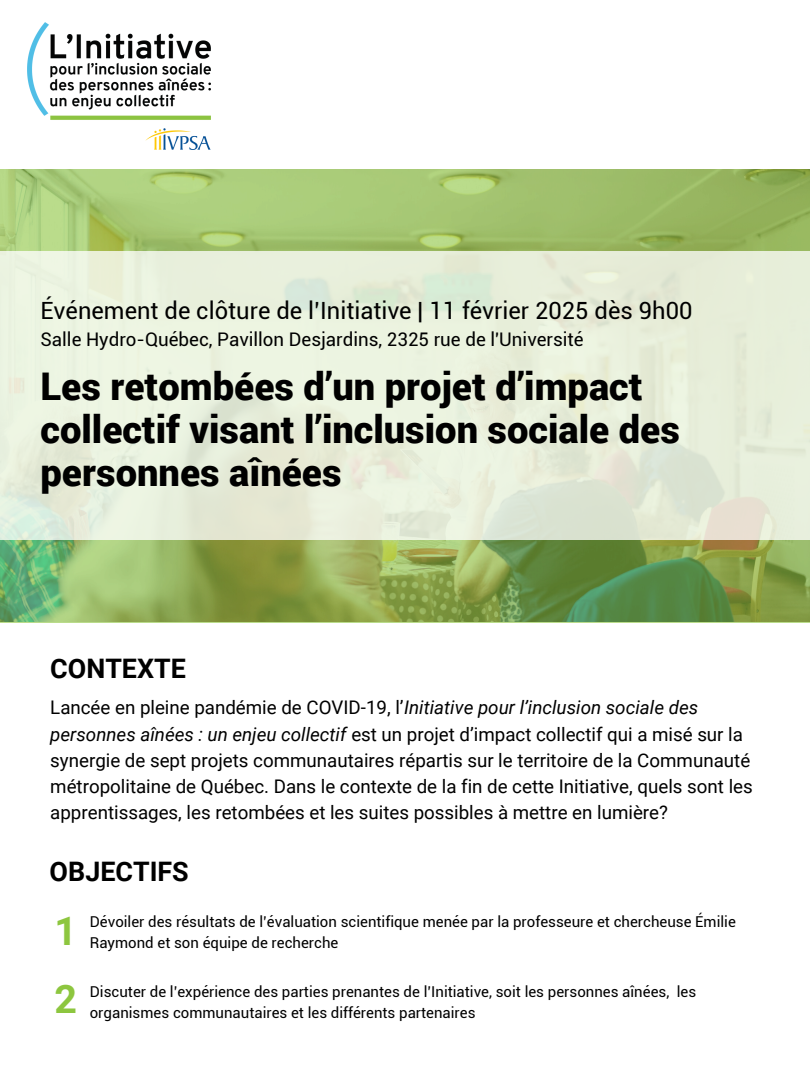
<style>
.page{position:relative;width:810px;height:1080px;background:#fff}
.page>*{position:absolute;margin:0;border:0;box-sizing:border-box;transform-origin:0 0}
.t1{font:700 39.38px "Roboto";color:#8dc63f}
.t2{font:900 38.12px/42.6px "Roboto";color:#000}
.t3{font:700 26.88px "Roboto";color:#000}
.t4{font:23.75px "Roboto";color:#000}
.t5{font:18.75px/26.2px "Roboto";color:#000}
.t6{font:15px/20.6px "Roboto";color:#000}
.s1{font-style:italic}
</style>
<div class="page">
<svg style="left:0;top:169px;width:810px;height:453px;background:#91b15f"></svg>
<div style="left:0;top:251px;width:810px;height:289px;background:linear-gradient(to bottom,#eaf2dd,#e5ebd9)"></div>
<img style="left:27px;top:23px;width:183px;height:127px">
<p class="t4" style="left:41px;top:297px;width:653px">Événement de clôture de l’Initiative | 11 février 2025 dès 9h00</p>
<p class="t5" style="left:41px;top:326px;width:545px">Salle Hydro-Québec, Pavillon Desjardins, 2325 rue de l'Université</p>
<h1 class="t2" style="left:41px;top:364px;width:641px">Les retombées d’un projet d’impact collectif visant l’inclusion sociale des personnes aînées</h1>
<h2 class="t3" style="left:50px;top:653px;width:137px">CONTEXTE</h2>
<p class="t5" style="left:50px;top:695px;width:704px">Lancée en pleine pandémie de COVID-19, l’<span class="s1">Initiative pour l’inclusion sociale des personnes aînées : un enjeu collectif</span> est un projet d’impact collectif qui a misé sur la synergie de sept projets communautaires répartis sur le territoire de la Communauté métropolitaine de Québec. Dans le contexte de la fin de cette Initiative, quels sont les apprentissages, les retombées et les suites possibles à mettre en lumière?</p>
<h2 class="t3" style="left:50px;top:856px;width:141px">OBJECTIFS</h2>
<p class="t1" style="left:55px;top:909px;width:24px">1</p>
<p class="t1" style="left:55px;top:977px;width:24px">2</p>
<p class="t6" style="left:90px;top:912px;width:648px">Dévoiler des résultats de l’évaluation scientifique menée par la professeure et chercheuse Émilie<br>Raymond et son équipe de recherche</p>
<p class="t6" style="left:90px;top:982px;width:608px">Discuter de l’expérience des parties prenantes de l’Initiative, soit les personnes aînées, les organismes communautaires et les différents partenaires</p>
</div>
